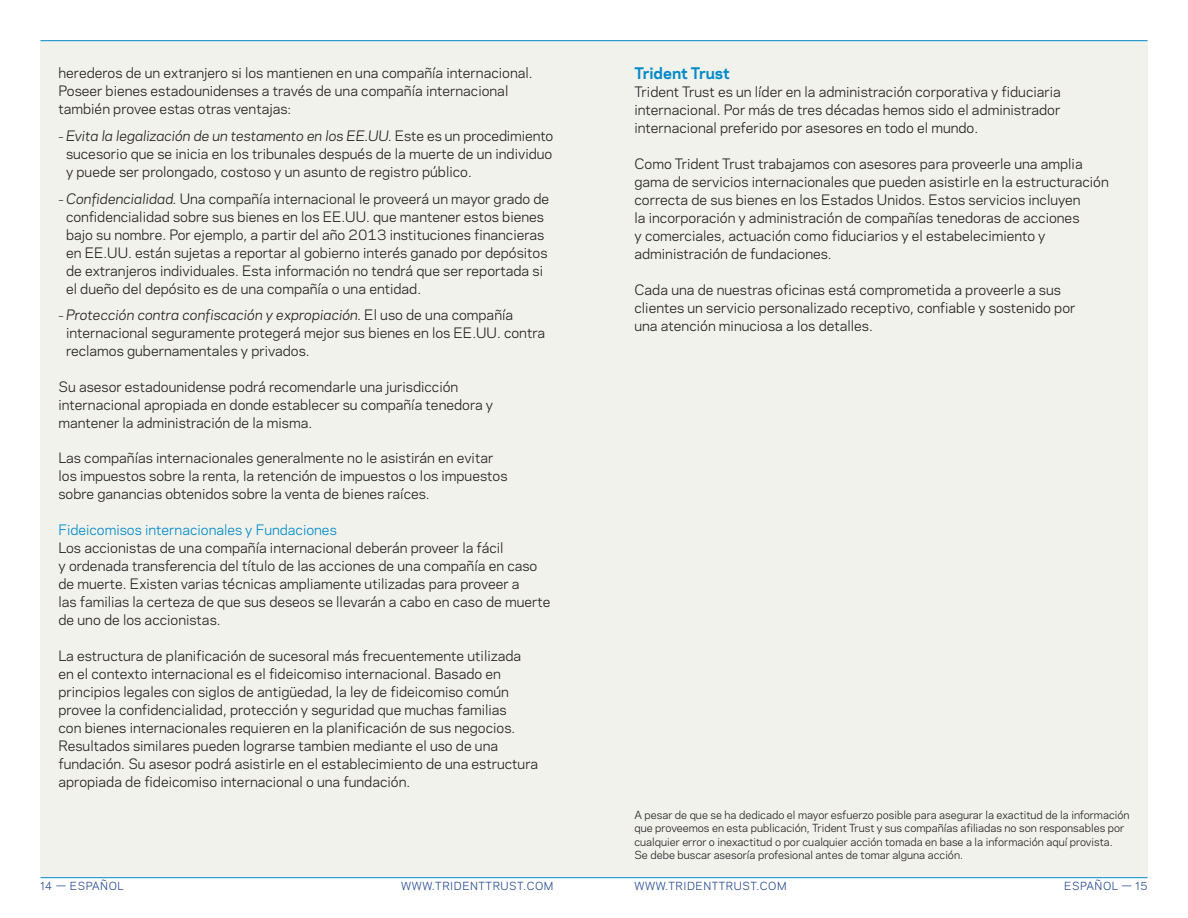
<style>
.page{position:relative;width:1188px;height:918px;background:#fff}
.page>*{position:absolute;margin:0;border:0;box-sizing:border-box;transform-origin:0 0}
.Head_1{font:700 15px "Polaris";color:#008ac8}
._1st_Paragraph{font:13.5px/18px "Polaris";color:#231f20}
.Head_2{font:13.5px "Polaris";color:#008ac8}
.Footnote{font:10.5px/13.5px "Polaris";color:#231f20}
.t1{font:10.5px "Polaris";letter-spacing:.05em;color:#1d448b}
.s1{font-size:10.5px}
.s2{font-style:italic}
</style>
<div class="page">
<div style="left:40px;top:40px;width:554px;height:838px;background:#f2f2ed"></div>
<hr style="left:40px;top:877px;width:554px;height:1px;background:#008ac8">
<hr style="left:40px;top:40px;width:554px;height:1px;background:#008ac8">
<div style="left:594px;top:40px;width:554px;height:838px;background:#f2f2ed"></div>
<hr style="left:594px;top:877px;width:554px;height:1px;background:#008ac8">
<hr style="left:594px;top:40px;width:554px;height:1px;background:#008ac8">
<p class="_1st_Paragraph" style="left:58px;top:63px;width:476px">herederos de un extranjero si los mantienen en una compañía internacional.<br>Poseer bienes estadounidenses a través de una compañía internacional también provee estas otras ventajas:</p>
<p class="_1st_Paragraph" style="left:66px;top:126px;width:489px;text-align:justify;text-indent:-8px"><span class="s1">–</span> <span class="s2">Evita la legalización de un testamento en los EE.UU.</span> Este es un procedimiento sucesorio que se inicia en los tribunales después de la muerte de un individuo y puede ser prolongado, costoso y un asunto de registro público.</p>
<p class="_1st_Paragraph" style="left:66px;top:189px;width:485px;text-indent:-8px"><span class="s1">–</span> <span class="s2">Confidencialidad.</span> Una compañía internacional le proveerá un mayor grado de confidencialidad sobre sus bienes en los EE.UU. que mantener estos bienes bajo su nombre. Por ejemplo, a partir del año 2013 instituciones financieras en EE.UU. están sujetas a reportar al gobierno interés ganado por depósitos de extranjeros individuales. Esta información no tendrá que ser reportada si el dueño del depósito es de una compañía o una entidad.</p>
<p class="_1st_Paragraph" style="left:66px;top:305px;width:481px;text-indent:-8px"><span class="s1">–</span> <span class="s2">Protección contra confiscación y expropiación.</span> El uso de una compañía internacional seguramente protegerá mejor sus bienes en los EE.UU. contra reclamos gubernamentales y privados.</p>
<p class="_1st_Paragraph" style="left:58px;top:377px;width:436px">Su asesor estadounidense podrá recomendarle una jurisdicción internacional apropiada en donde establecer su compañía tenedora y mantener la administración de la misma.</p>
<p class="_1st_Paragraph" style="left:58px;top:448px;width:451px">Las compañías internacionales generalmente no le asistirán en evitar los impuestos sobre la renta, la retención de impuestos o los impuestos sobre ganancias obtenidos sobre la venta de bienes raíces.</p>
<p class="Head_2" style="left:58px;top:520px;width:280px">Fideicomisos internacionales y Fundaciones</p>
<p class="_1st_Paragraph" style="left:58px;top:538px;width:494px">Los accionistas de una compañía internacional deberán proveer la fácil<br>y ordenada transferencia del título de las acciones de una compañía en caso de muerte. Existen varias técnicas ampliamente utilizadas para proveer a<br>las familias la certeza de que sus deseos se llevarán a cabo en caso de muerte de uno de los accionistas.</p>
<p class="_1st_Paragraph" style="left:58px;top:646px;width:481px">La estructura de planificación de sucesoral más frecuentemente utilizada en el contexto internacional es el fideicomiso internacional. Basado en principios legales con siglos de antigüedad, la ley de fideicomiso común provee la confidencialidad, protección y seguridad que muchas familias<br>con bienes internacionales requieren en la planificación de sus negocios.<br>Resultados similares pueden lograrse tambien mediante el uso de una fundación. Su asesor podrá asistirle en el establecimiento de una estructura apropiada de fideicomiso internacional o una fundación.</p>
<p class="Head_1" style="left:634px;top:62px;width:97px">Trident Trust</p>
<p class="_1st_Paragraph" style="left:634px;top:83px;width:428px;text-align:justify">Trident Trust es un líder en la administración corporativa y fiduciaria internacional. Por más de tres décadas hemos sido el administrador internacional preferido por asesores en todo el mundo.</p>
<p class="_1st_Paragraph" style="left:634px;top:155px;width:476px">Como Trident Trust trabajamos con asesores para proveerle una amplia gama de servicios internacionales que pueden asistirle en la estructuración correcta de sus bienes en los Estados Unidos. Estos servicios incluyen<br>la incorporación y administración de compañías tenedoras de acciones<br>y comerciales, actuación como fiduciarios y el estabelecimiento y administración de fundaciones.</p>
<p class="_1st_Paragraph" style="left:634px;top:281px;width:443px">Cada una de nuestras oficinas está comprometida a proveerle a sus clientes un servicio personalizado receptivo, confiable y sostenido por una atención minuciosa a los detalles.</p>
<p class="Footnote" style="left:634px;top:807px;width:497px">A pesar de que se ha dedicado el mayor esfuerzo posible para asegurar la exactitud de la información que proveemos en esta publicación, Trident Trust y sus compañías afiliadas no son responsables por cualquier error o inexactitud o por cualquier acción tomada en base a la información aquí provista.<br>Se debe buscar asesoría profesional antes de tomar alguna acción.</p>
<p class="t1" style="left:40px;top:878px;width:85px">14 — ESPAÑOL</p>
<p class="t1" style="left:401px;top:878px;width:154px">WWW.TRIDENTTRUST.COM</p>
<p class="t1" style="left:634px;top:878px;width:154px">WWW.TRIDENTTRUST.COM</p>
<p class="t1" style="left:1064px;top:878px;width:85px">ESPAÑOL — 15</p>
</div>
